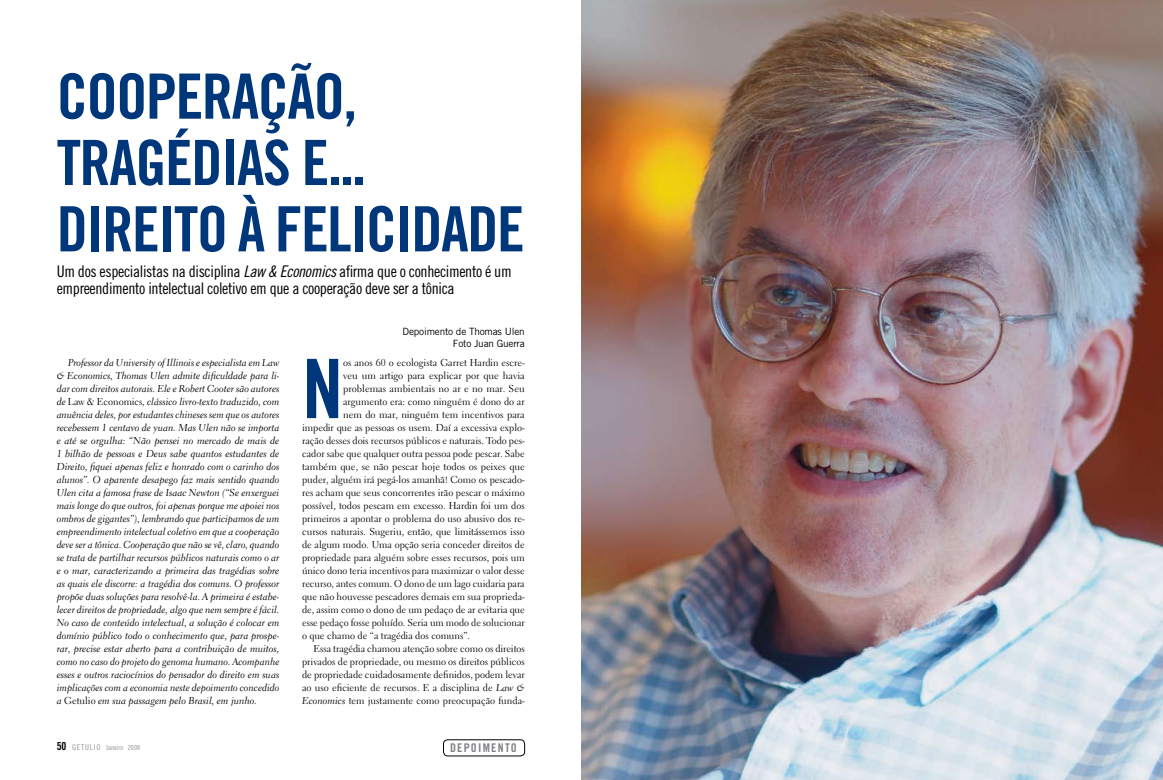
<style>
.page{position:relative;width:1163px;height:780px;background:#fff}
.page>*{position:absolute;margin:0;border:0;box-sizing:border-box;transform-origin:0 0}
.t1{font:82px "Trade Gothic Bold Cond Twenty";color:#00377b}
.t2{font:62.5px/66.3px "Trade Gothic Bold Cond Twenty";letter-spacing:-.025em;color:#00377b}
.t3{font:16px/17px "Trade Gothic Cond Eighteen";letter-spacing:-.02em;color:#000}
.t4{font:12px "Trade Gothic Bold Cond Twenty";letter-spacing:.1em;color:#808285}
.t5{font:10px/13px "Electra LH Cursive";color:#000;text-align:justify}
.t6{font:10px "Electra LH";color:#000}
.t7{font:10px/12px "Trade Gothic";letter-spacing:-.02em;color:#000;text-align:right}
.t8{font:7px "Trade Gothic Cond Eighteen";color:#939598}
.s1{font-family:"Trade Gothic Cond Eighteen Obl"}
.s2{font-family:"Electra LH"}
.s3{font-family:"Electra LH Cursive"}
.s4{font-family:"Trade Gothic Bold Cond Twenty";font-size:11px;color:#000}
.s5{font-size:8px}
</style>
<div class="page">
<div style="left:443px;top:739px;width:81px;height:17px;border:1px solid #000;border-radius:4px"></div>
<img style="left:581px;top:0;width:581px;height:780px">
<h2 class="t2" style="left:57px;top:63px;width:469px">COOPERAÇÃO,<br>TRAGÉDIAS E...<br>DIREITO À FELICIDADE</h2>
<h3 class="t3" style="left:57px;top:262px;width:456px">Um dos especialistas na disciplina <span class="s1">Law &amp; Economics</span> afirma que o conhecimento é um empreendimento intelectual coletivo em que a cooperação deve ser a tônica</h3>
<p class="t7" style="left:402px;top:325px;width:124px">Depoimento de Thomas Ulen<br>Foto Juan Guerra</p>
<p class="t5" style="left:57px;top:356px;width:224px;text-indent:11px">Professor da University of Illinois e especialista em Law &amp; Economics, Thomas Ulen admite dificuldade para li&shy;dar com direitos autorais. Ele e Robert Cooter são autores de <span class="s2">Law &amp; Economics</span>, clássico livro-texto traduzido, com anuência deles, por estudantes chineses sem que os autores recebessem 1 centavo de yuan. Mas Ulen não se importa e até se orgulha: “Não pensei no mercado de mais de 1 bilhão de pessoas e Deus sabe quantos estudantes de Direito, fiquei apenas feliz e honrado com o carinho dos alunos”. O aparente desapego faz mais sentido quando Ulen cita a famosa frase de Isaac Newton (“Se enxerguei mais longe do que outros, foi apenas porque me apoiei nos ombros de gigantes”), lembrando que participamos de um empreendimento intelectual coletivo em que a cooperação deve ser a tônica. Cooperação que não se vê, claro, quando se trata de partilhar recursos públicos naturais como o ar e o mar, caracterizando a primeira das tragédias sobre as quais ele discorre: a tragédia dos comuns. O professor propõe duas soluções para resolvê-la. A primeira é estabe&shy;lecer direitos de propriedade, algo que nem sempre é fácil.<br>No caso de conteúdo intelectual, a solução é colocar em domínio público todo o conhecimento que, para prospe&shy;rar, precise estar aberto para a contribuição de muitos, como no caso do projeto do genoma humano. Acompanhe esses e outros raciocínios do pensador do direito em suas implicações com a economia neste depoimento concedido a <span class="s2">Getulio</span> em sua passagem pelo Brasil, em junho.</p>
<h1 class="t1" style="left:302px;top:339px;width:43px">N</h1>
<p class="t6" style="left:343px;top:356px;width:183px">os anos 60 o ecologista Garret Hardin escre-</p>
<p class="t6" style="left:343px;top:369px;width:183px">veu um artigo para explicar por que havia</p>
<p class="t6" style="left:343px;top:382px;width:183px">problemas ambientais no ar e no mar. Seu</p>
<p class="t6" style="left:343px;top:395px;width:183px">argumento era: como ninguém é dono do ar</p>
<p class="t6" style="left:343px;top:408px;width:183px">nem do mar, ninguém tem incentivos para</p>
<p class="t6" style="left:302px;top:421px;width:224px">impedir que as pessoas os usem. Daí a excessiva explo-</p>
<p class="t6" style="left:302px;top:434px;width:224px">ração desses dois recursos públicos e naturais. Todo pes-</p>
<p class="t6" style="left:302px;top:447px;width:224px">cador sabe que qualquer outra pessoa pode pescar. Sabe</p>
<p class="t6" style="left:302px;top:460px;width:224px">também que, se não pescar hoje todos os peixes que</p>
<p class="t6" style="left:302px;top:473px;width:224px">puder, alguém irá pegá-los amanhã! Como os pescado-</p>
<p class="t6" style="left:302px;top:486px;width:224px">res acham que seus concorrentes irão pescar o máximo</p>
<p class="t6" style="left:302px;top:499px;width:224px">possível, todos pescam em excesso. Hardin foi um dos</p>
<p class="t6" style="left:302px;top:512px;width:224px">primeiros a apontar o problema do uso abusivo dos re-</p>
<p class="t6" style="left:302px;top:525px;width:224px">cursos naturais. Sugeriu, então, que limitássemos isso</p>
<p class="t6" style="left:302px;top:538px;width:224px">de algum modo. Uma opção seria conceder direitos de</p>
<p class="t6" style="left:302px;top:551px;width:224px">propriedade para alguém sobre esses recursos, pois um</p>
<p class="t6" style="left:302px;top:564px;width:224px">único dono teria incentivos para maximizar o valor desse</p>
<p class="t6" style="left:302px;top:577px;width:224px">recurso, antes comum. O dono de um lago cuidaria para</p>
<p class="t6" style="left:302px;top:590px;width:224px">que não houvesse pescadores demais em sua proprieda-</p>
<p class="t6" style="left:302px;top:603px;width:224px">de, assim como o dono de um pedaço de ar evitaria que</p>
<p class="t6" style="left:302px;top:616px;width:224px">esse pedaço fosse poluído. Seria um modo de solucionar</p>
<p class="t6" style="left:302px;top:629px;width:169px">o que chamo de “a tragédia dos comuns”.</p>
<p class="t6" style="left:313px;top:642px;width:213px">Essa tragédia chamou atenção sobre como os direitos</p>
<p class="t6" style="left:302px;top:655px;width:224px">privados de propriedade, ou mesmo os direitos públicos</p>
<p class="t6" style="left:302px;top:668px;width:224px">de propriedade cuidadosamente definidos, podem levar</p>
<p class="t6" style="left:302px;top:681px;width:224px">ao uso eficiente de recursos. E a disciplina de <span class="s3">Law &amp;</span></p>
<p class="t6" style="left:302px;top:694px;width:224px"><span class="s3">Economics</span> tem justamente como preocupação funda-</p>
<p class="t4" style="left:450px;top:740px;width:68px">DEPOIMENTO</p>
<p class="t8" style="left:57px;top:743px;width:85px"><span class="s4">50</span> <span class="s5">getulio</span> Janeiro 2008</p>
</div>
